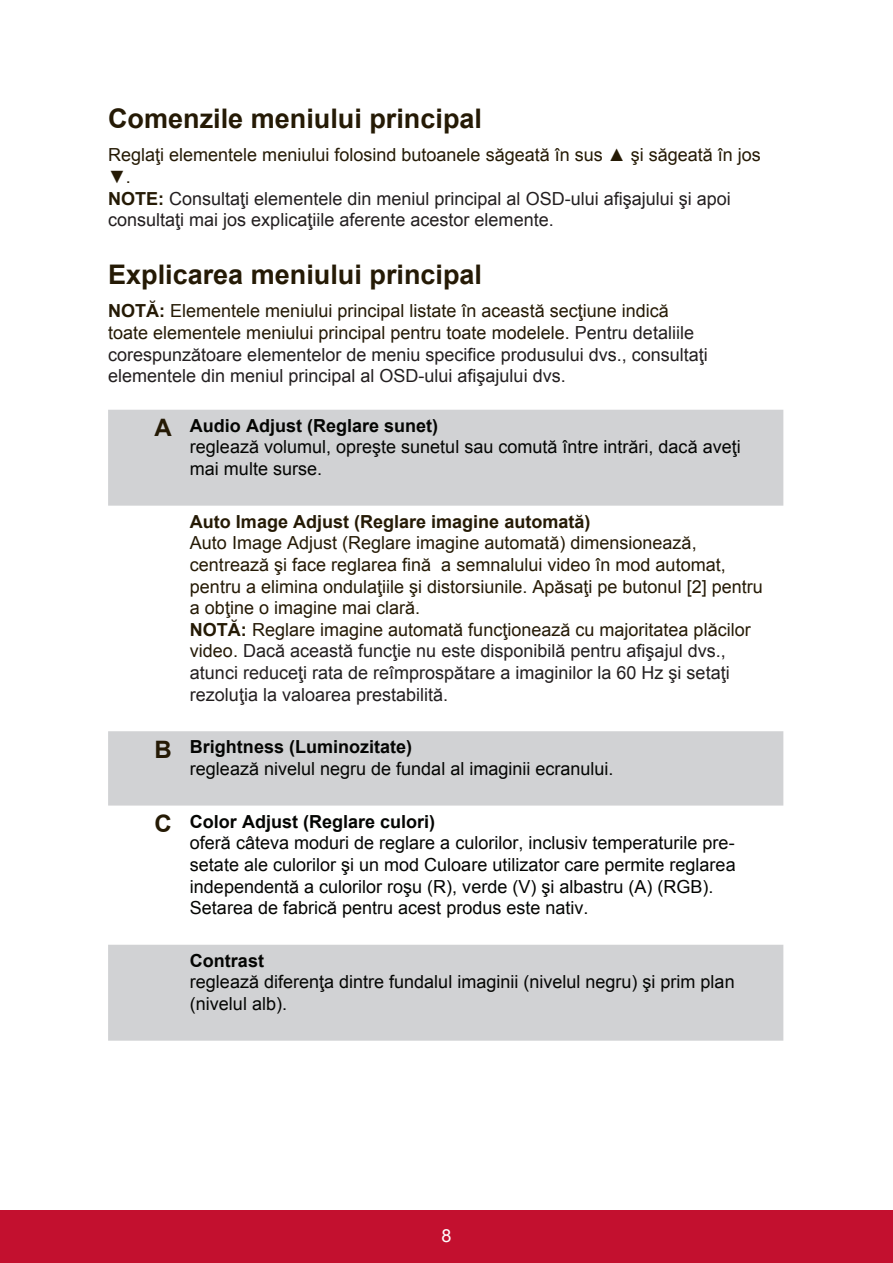
<style>
.page{position:relative;width:893px;height:1263px;background:#fff}
.page>*{position:absolute;margin:0;border:0;box-sizing:border-box;transform-origin:0 0}
.t1{font:700 27px "Arial";color:#251a05}
.t2{font:18px/21.6px "Arial";color:#040503}
.t3{font:18px/21.6px "Arial";color:#251a05}
.t4{font:18px/21.6px "Arial";color:#231f20}
.t5{font:700 18px "Arial";color:#251a05}
.t6{font:700 18px "Arial";color:#040503}
.t7{font:18px "Arial";color:#fff}
.s1{color:#251a05}
.s2{font-weight:700;color:#251a05}
.s3{font-weight:700;font-size:24px;color:#251a05}
.s4{font-weight:700}
.s5{color:#231f20}
</style>
<div class="page">
<div style="left:0;top:1210px;width:892px;height:53px;background:#c3102f"></div>
<svg style="left:108px;top:410px;width:675px;height:630px"></svg>
<h1 class="t1" style="left:108px;top:100px;width:375px">Comenzile meniului principal</h1>
<p class="t3" style="left:108px;top:144px;width:654px">Reglaţi elementele meniului folosind butoanele săgeată în sus ▲ şi săgeată în jos</p>
<p class="t4" style="left:108px;top:166px;width:624px"><span class="s1">▼.<br></span><span class="s2">NOTE:</span> Consultaţi elementele din meniul principal al OSD-ului afişajului şi apoi consultaţi mai jos explicaţiile aferente acestor elemente.</p>
<h1 class="t1" style="left:108px;top:256px;width:375px">Explicarea meniului principal</h1>
<p class="t4" style="left:108px;top:300px;width:601px"><span class="s2">NOTĂ:</span> <span class="s1">Elementele meniului principal listate în această secţiune indică toate elementele meniului principal pentru toate modelele.</span> Pentru detaliile corespunzătoare elementelor de meniu specifice produsului dvs., consultaţi elementele din meniul principal al OSD-ului afişajului dvs.</p>
<p class="t2" style="left:190px;top:415px;width:552px;text-indent:-35px"><span class="s3">A</span> <span class="s4">Audio Adjust (Reglare sunet)<br></span>reglează volumul, opreşte sunetul sau comută între intrări, dacă aveţi mai multe surse.</p>
<p class="t5" style="left:190px;top:509px;width:402px">Auto Image Adjust (Reglare imagine automată)</p>
<p class="t3" style="left:190px;top:532px;width:574px">Auto Image Adjust (Reglare imagine automată) dimensionează, centrează şi face reglarea fină a semnalului video în mod automat, pentru a elimina ondulaţiile şi distorsiunile. Apăsaţi pe butonul [2] pentru a obţine o imagine mai clară.<br><span class="s4">NOTĂ:</span> Reglare imagine automată funcţionează cu majoritatea plăcilor video. <span class="s5">Dacă această funcţie nu este disponibilă pentru afişajul dvs., atunci reduceţi rata de reîmprospătare a imaginilor la 60 Hz şi setaţi rezoluţia la valoarea prestabilită.</span></p>
<p class="t2" style="left:190px;top:736px;width:425px;text-indent:-35px"><span class="s3">B</span> <span class="s4">Brightness (Luminozitate)<br></span>reglează nivelul negru de fundal al imaginii ecranului.</p>
<p class="t2" style="left:190px;top:810px;width:547px;text-indent:-35px"><span class="s3">C</span> <span class="s4">Color Adjust (Reglare culori)<br></span>oferă câteva moduri de reglare a culorilor, inclusiv temperaturile pre&shy;setate ale culorilor şi un mod Culoare utilizator care permite reglarea independentă a culorilor roşu (R), verde (V) şi albastru (A) (RGB).<br>Setarea de fabrică pentru acest produs este nativ.</p>
<p class="t6" style="left:190px;top:948px;width:75px">Contrast</p>
<p class="t2" style="left:190px;top:971px;width:546px">reglează diferenţa dintre fundalul imaginii (nivelul negru) şi prim plan (nivelul alb).</p>
<p class="t7" style="left:441px;top:1223px;width:12px">8</p>
</div>
